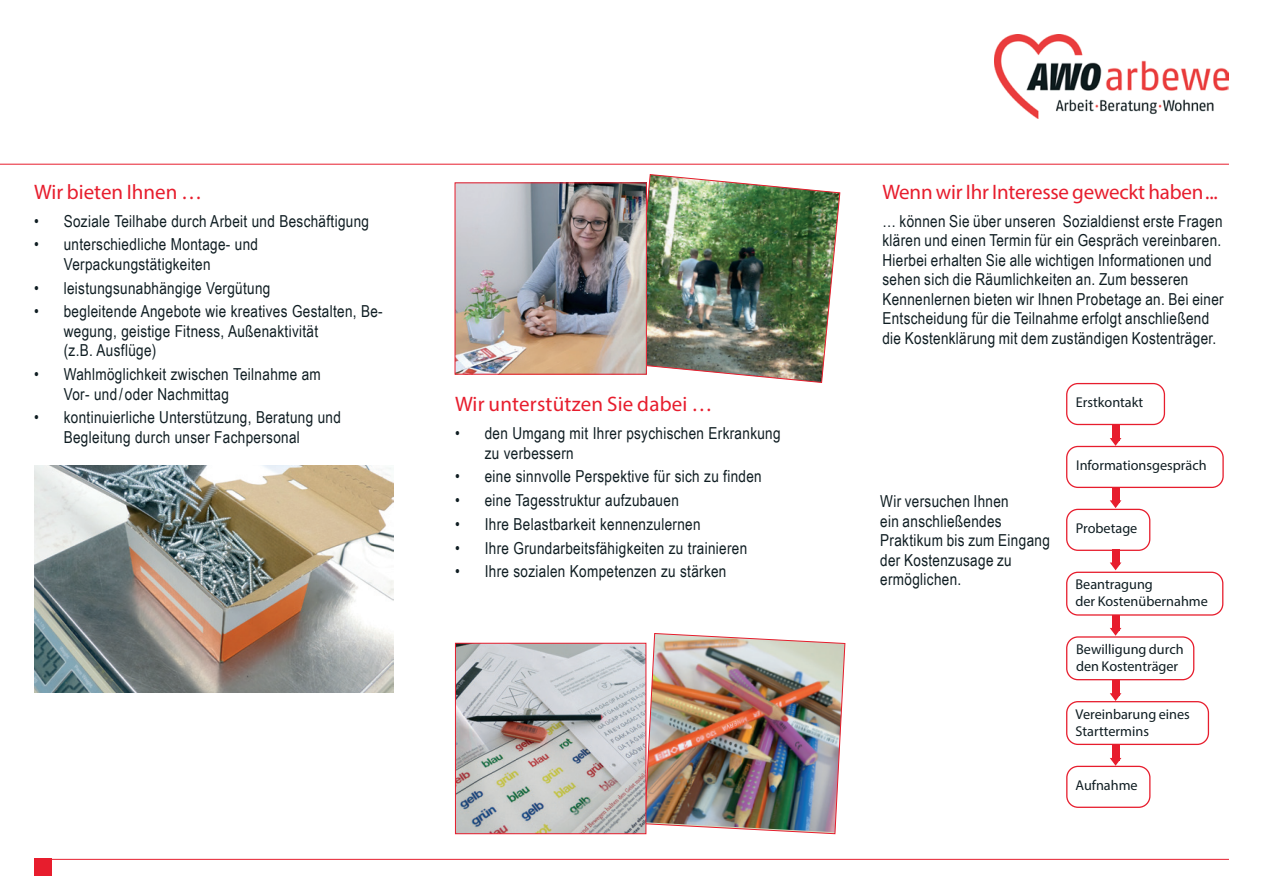
<style>
.page{position:relative;width:1263px;height:893px;background:#fff}
.page>*{position:absolute;margin:0;border:0;box-sizing:border-box;transform-origin:0 0}
.t1{font:21px "Myriad Pro";color:#e71d2d}
.t2{font:16.5px/19.5px "Arial Narrow";letter-spacing:.02em;color:#0f1d22}
.t3{font:14.25px/17.1px "Myriad Pro";color:#0f1d22}
</style>
<div class="page">
<hr style="left:0;top:164px;width:1229px;height:1px;background:#e71d2d">
<img style="left:647px;top:174px;width:194px;height:209px">
<img style="left:644px;top:633px;width:202px;height:202px">
<img style="left:457px;top:645px;width:187px;height:187px">
<div style="left:455px;top:643px;width:191px;height:191px;border:1px solid #e71d2d"></div>
<img style="left:34px;top:465px;width:359px;height:227px">
<img style="left:457px;top:184px;width:188px;height:189px">
<div style="left:455px;top:182px;width:192px;height:193px;border:1px solid #e71d2d"></div>
<div style="left:1066px;top:572px;width:157px;height:44px;border:1px solid #e71d2d;border-radius:11px"></div>
<div style="left:1066px;top:636px;width:128px;height:44px;border:1px solid #e71d2d;border-radius:11px"></div>
<div style="left:1066px;top:701px;width:143px;height:44px;border:1px solid #e71d2d;border-radius:11px"></div>
<div style="left:1066px;top:766px;width:84px;height:42px;border:1px solid #e71d2d;border-radius:11px"></div>
<div style="left:1066px;top:383px;width:99px;height:42px;border:1px solid #e71d2d;border-radius:11px"></div>
<div style="left:1066px;top:446px;width:158px;height:42px;border:1px solid #e71d2d;border-radius:11px"></div>
<div style="left:1066px;top:509px;width:84px;height:42px;border:1px solid #e71d2d;border-radius:11px"></div>
<div style="left:1112px;top:425px;width:7px;height:16px;background:#e71d2d"></div>
<svg style="left:1110px;top:438px;width:11px;height:8px"></svg>
<div style="left:1112px;top:487px;width:7px;height:16px;background:#e71d2d"></div>
<svg style="left:1110px;top:500px;width:11px;height:8px"></svg>
<div style="left:1112px;top:550px;width:7px;height:15px;background:#e71d2d"></div>
<svg style="left:1110px;top:562px;width:11px;height:8px"></svg>
<div style="left:1112px;top:615px;width:7px;height:16px;background:#e71d2d"></div>
<svg style="left:1110px;top:628px;width:11px;height:8px"></svg>
<div style="left:1112px;top:680px;width:7px;height:16px;background:#e71d2d"></div>
<svg style="left:1110px;top:693px;width:11px;height:8px"></svg>
<div style="left:1112px;top:745px;width:7px;height:16px;background:#e71d2d"></div>
<svg style="left:1110px;top:758px;width:11px;height:8px"></svg>
<hr style="left:34px;top:859px;width:1195px;height:1px;background:#e61e2e">
<div style="left:34px;top:859px;width:17px;height:17px;background:#e71d2d"></div>
<img style="left:994px;top:34px;width:235px;height:85px">
<p class="t1" style="left:34px;top:179px;width:170px">Wir bieten Ihnen …</p>
<p class="t2" style="left:34px;top:210px;width:337px">• Soziale Teilhabe durch Arbeit und Beschäftigung</p>
<p class="t2" style="left:64px;top:234px;width:196px;text-indent:-30px">• unterschiedliche Montage- und<br>Verpackungstätigkeiten</p>
<p class="t2" style="left:34px;top:277px;width:238px">• leistungsunabhängige Vergütung</p>
<p class="t2" style="left:64px;top:301px;width:321px;text-indent:-30px">• begleitende Angebote wie kreatives Gestalten, Be&shy;wegung, geistige Fitness, Außenaktivität<br>(z.B. Ausflüge)</p>
<p class="t2" style="left:64px;top:364px;width:259px;text-indent:-30px">• Wahlmöglichkeit zwischen Teilnahme am<br>Vor- und/oder Nachmittag</p>
<p class="t2" style="left:64px;top:407px;width:279px;text-indent:-30px">• kontinuierliche Unterstützung, Beratung und<br>Begleitung durch unser Fachpersonal</p>
<p class="t1" style="left:455px;top:391px;width:259px">Wir unterstützen Sie dabei …</p>
<p class="t2" style="left:485px;top:423px;width:297px;text-indent:-30px">• den Umgang mit Ihrer psychischen Erkrankung zu verbessern</p>
<p class="t2" style="left:455px;top:466px;width:308px">• eine sinnvolle Perspektive für sich zu finden</p>
<p class="t2" style="left:455px;top:490px;width:225px">• eine Tagesstruktur aufzubauen</p>
<p class="t2" style="left:455px;top:514px;width:247px">• Ihre Belastbarkeit kennenzulernen</p>
<p class="t2" style="left:455px;top:537px;width:294px">• Ihre Grundarbeitsfähigkeiten zu trainieren</p>
<p class="t2" style="left:455px;top:561px;width:273px">• Ihre sozialen Kompetenzen zu stärken</p>
<p class="t1" style="left:882px;top:179px;width:337px">Wenn wir Ihr Interesse geweckt haben...</p>
<p class="t2" style="left:882px;top:210px;width:343px">… können Sie über unseren Sozialdienst erste Fragen klären und einen Termin für ein Gespräch vereinbaren.<br>Hierbei erhalten Sie alle wichtigen Informationen und sehen sich die Räumlichkeiten an. Zum besseren Kennenlernen bieten wir Ihnen Probetage an. Bei einer Entscheidung für die Teilnahme erfolgt anschließend die Kostenklärung mit dem zuständigen Kostenträger.</p>
<p class="t3" style="left:1076px;top:394px;width:69px">Erstkontakt</p>
<p class="t2" style="left:880px;top:491px;width:171px">Wir versuchen Ihnen<br>ein anschließendes<br>Praktikum bis zum Eingang der Kostenzusage zu ermöglichen.</p>
<p class="t3" style="left:1076px;top:457px;width:132px">Informationsgespräch</p>
<p class="t3" style="left:1076px;top:520px;width:63px">Probetage</p>
<p class="t3" style="left:1075px;top:575px;width:134px">Beantragung<br>der Kostenübernahme</p>
<p class="t3" style="left:1076px;top:641px;width:109px">Bewilligung durch den Kostenträger</p>
<p class="t3" style="left:1075px;top:705px;width:116px">Vereinbarung eines<br>Starttermins</p>
<p class="t3" style="left:1075px;top:777px;width:64px">Aufnahme</p>
</div>
